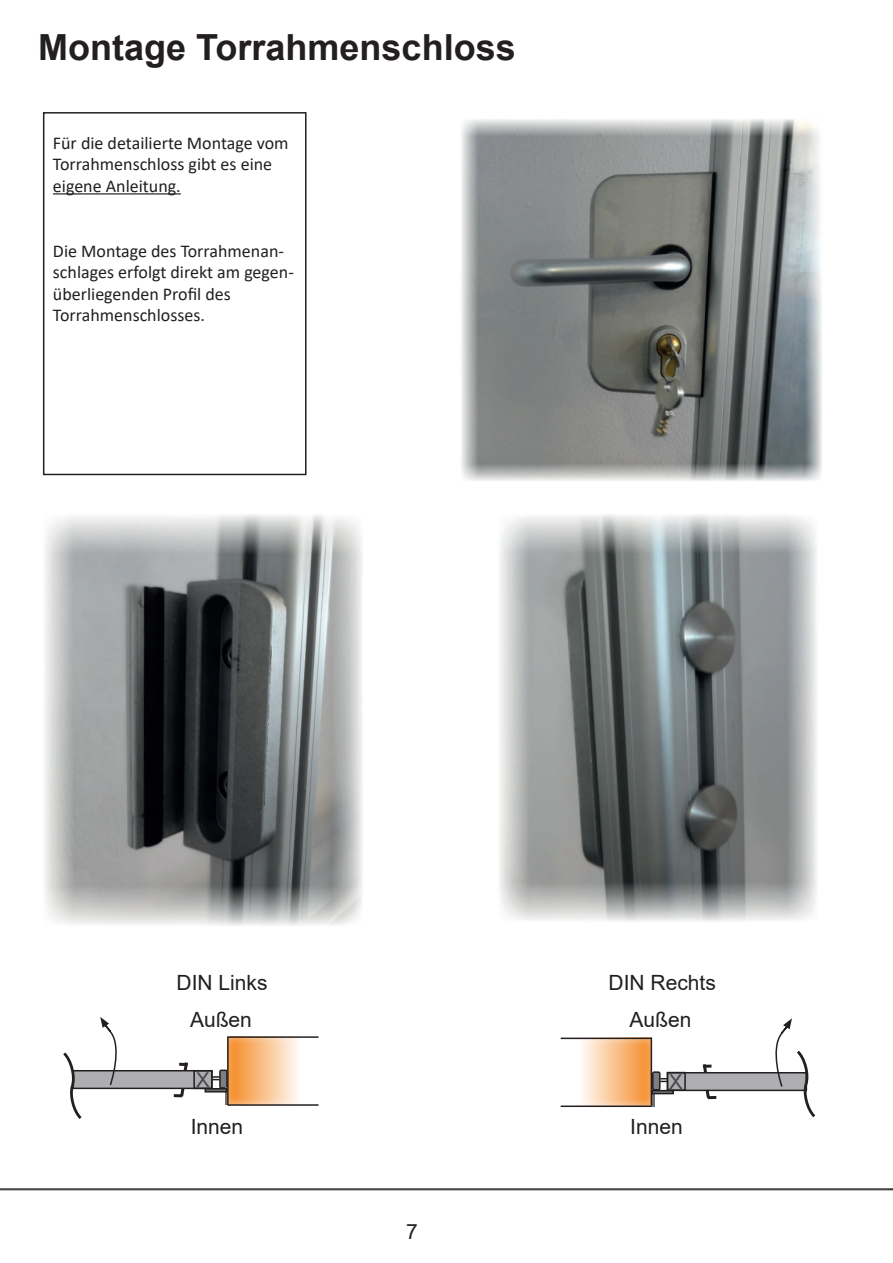
<style>
.page{position:relative;width:893px;height:1263px;background:#fff}
.page>*{position:absolute;margin:0;border:0;box-sizing:border-box;transform-origin:0 0}
.t1{font:700 36px "Arial";color:#231f20}
.t2{font:21px "Arial";color:#231f20}
.t3{font:18px/21.6px "Calibri";color:#231f20}
</style>
<div class="page">
<div style="left:73px;top:1071px;width:139px;height:17px;background:#aeadb2"></div>
<div style="left:72px;top:1070px;width:141px;height:19px;border:2px solid #231f20"></div>
<svg style="left:179px;top:1062px;width:11px;height:11px"></svg>
<svg style="left:174px;top:1086px;width:12px;height:12px"></svg>
<div style="left:220px;top:1070px;width:7px;height:18px;background:#7e7e82;border-radius:2px"></div>
<div style="left:219px;top:1069px;width:9px;height:20px;border:2px solid #231f20;border-radius:2px"></div>
<div style="left:193px;top:1070px;width:20px;height:19px;border:2px solid #231f20"></div>
<hr style="left:225px;top:1088px;width:3px;height:17px;background:#717174">
<div style="left:204px;top:1088px;width:23px;height:4px;border:2px solid #231f20"></div>
<div style="left:667px;top:1073px;width:139px;height:17px;background:#aeadb2"></div>
<div style="left:667px;top:1072px;width:140px;height:19px;border:2px solid #231f20"></div>
<svg style="left:701px;top:1064px;width:10px;height:11px"></svg>
<svg style="left:704px;top:1088px;width:12px;height:12px"></svg>
<div style="left:653px;top:1072px;width:7px;height:18px;background:#7e7e82;border-radius:2px"></div>
<div style="left:652px;top:1071px;width:8px;height:19px;border:2px solid #231f20;border-radius:2px"></div>
<div style="left:667px;top:1072px;width:19px;height:19px;border:2px solid #231f20"></div>
<hr style="left:652px;top:1090px;width:3px;height:16px;background:#717174">
<div style="left:651px;top:1090px;width:23px;height:4px;border:2px solid #231f20"></div>
<div style="left:226px;top:1035px;width:76px;height:71px;background:#fff;opacity:.75"></div>
<hr style="left:227px;top:1104px;width:92px;height:2px;background:#231f20">
<hr style="left:227px;top:1036px;width:92px;height:2px;background:#231f20">
<hr style="left:227px;top:1037px;width:2px;height:68px;background:#231f20">
<div style="left:577px;top:1036px;width:76px;height:71px;background:#fff;opacity:.75"></div>
<hr style="left:561px;top:1105px;width:91px;height:2px;background:#231f20">
<hr style="left:561px;top:1037px;width:91px;height:2px;background:#231f20">
<hr style="left:651px;top:1037px;width:1px;height:69px;background:#231f20">
<svg style="left:63px;top:1052px;width:22px;height:67px"></svg>
<svg style="left:96px;top:1017px;width:27px;height:68px"></svg>
<svg style="left:769px;top:1018px;width:47px;height:100px"></svg>
<hr style="left:53px;top:193px;width:128px;height:1px;background:#231f20">
<div style="left:43px;top:112px;width:264px;height:363px;border:2px solid #231f20"></div>
<img style="left:461px;top:119px;width:361px;height:362px">
<img style="left:45px;top:514px;width:317px;height:412px">
<img style="left:500px;top:515px;width:317px;height:406px">
<svg style="left:196px;top:1072px;width:23px;height:15px"></svg>
<svg style="left:660px;top:1074px;width:23px;height:15px"></svg>
<h1 class="t1" style="left:38px;top:22px;width:479px">Montage Torrahmenschloss</h1>
<p class="t3" style="left:53px;top:133px;width:237px">Für die detailierte Montage vom<br>Torrahmenschloss gibt es eine eigene Anleitung.</p>
<p class="t3" style="left:53px;top:241px;width:242px">Die Montage des Torrahmenan&shy;schlages erfolgt direkt am gegen&shy;überliegenden Profil des<br>Torrahmenschlosses.</p>
<p class="t2" style="left:177px;top:968px;width:93px">DIN Links</p>
<p class="t2" style="left:608px;top:968px;width:109px">DIN Rechts</p>
<p class="t2" style="left:190px;top:1005px;width:63px">Außen</p>
<p class="t2" style="left:191px;top:1112px;width:54px">Innen</p>
<p class="t2" style="left:406px;top:1217px;width:13px">7</p>
<p class="t2" style="left:630px;top:1005px;width:63px">Außen</p>
<p class="t2" style="left:630px;top:1112px;width:54px">Innen</p>
</div>
